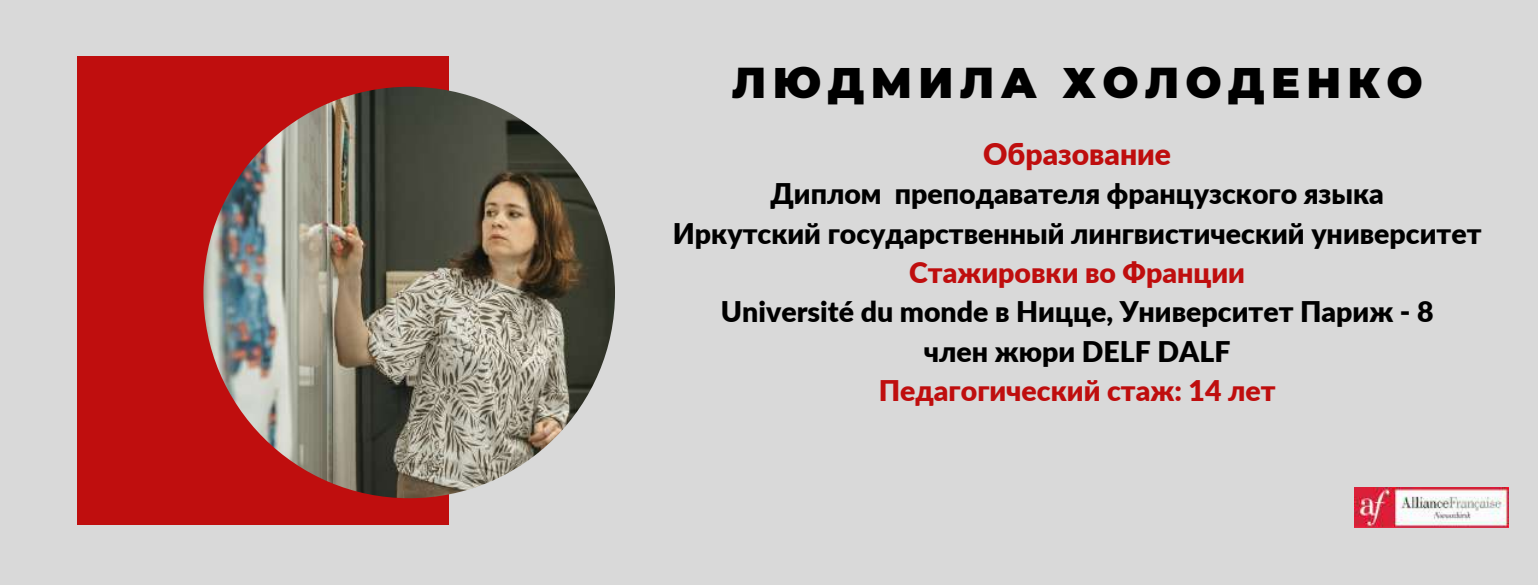
<style>
.page{position:relative;width:1538px;height:585px;background:#d9d9d9}
.page>*{position:absolute;margin:0;border:0;box-sizing:border-box;transform-origin:0 0}
.t1{font:900 42.75px "Montserrat";letter-spacing:.15em;color:#000}
.t2{font:900 30px "Lato";color:#bf0e0e}
.t3{font:900 28.5px/39.5px "Lato";color:#000;text-align:center}
.t4{font:900 28.5px "Lato";color:#bf0e0e}
</style>
<div class="page">
<div style="left:77px;top:56px;width:371px;height:469px;background:#bf0e0e"></div>
<img style="left:203px;top:87px;width:412px;height:411px;border-radius:50%">
<img style="left:1354px;top:488px;width:154px;height:39px">
<h1 class="t1" style="left:732px;top:57px;width:692px">ЛЮДМИЛА ХОЛОДЕНКО</h1>
<p class="t2" style="left:983px;top:135px;width:189px">Образование</p>
<p class="t3" style="left:673px;top:173px;width:810px">Диплом преподавателя французского языка<br>Иркутский государственный лингвистический университет</p>
<p class="t4" style="left:909px;top:255px;width:337px">Стажировки во Франции</p>
<p class="t3" style="left:721px;top:291px;width:714px">Université du monde в Ницце, Университет Париж - 8 член жюри DELF DALF</p>
<p class="t4" style="left:878px;top:373px;width:398px">Педагогический стаж: 14 лет</p>
</div>
